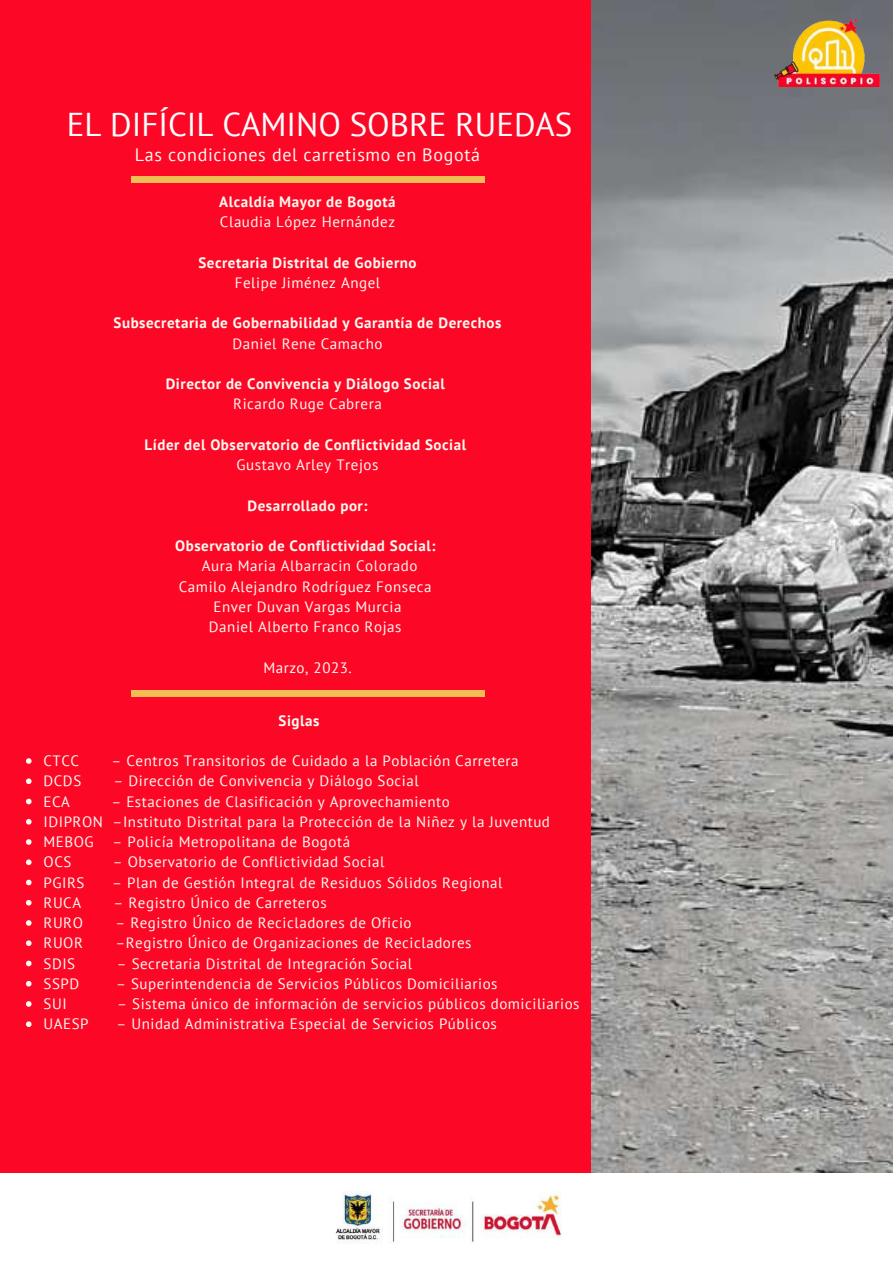
<style>
.page{position:relative;width:893px;height:1264px;background:#fff}
.page>*{position:absolute;margin:0;border:0;box-sizing:border-box;transform-origin:0 0}
.t1{font:33px "PT Sans";color:#fff}
.t2{font:18px "PT Sans";letter-spacing:.035em;color:#fdfbf0}
.t3{font:15px/20.2px "PT Sans";letter-spacing:.035em;color:#fdfbf0;text-align:center}
.t4{font:700 15px "PT Sans";letter-spacing:.035em;color:#fdfbf0}
</style>
<div class="page">
<div style="left:0;top:0;width:892px;height:1262px;background:#fd0727"></div>
<img style="left:591px;top:0;width:301px;height:1173px">
<div style="left:130px;top:176px;width:354px;height:6px;background:#f2bd52"></div>
<div style="left:0;top:1173px;width:892px;height:89px;background:#fff"></div>
<img style="left:774px;top:18px;width:105px;height:69px">
<img style="left:335px;top:1191px;width:227px;height:52px">
<div style="left:130px;top:689px;width:354px;height:7px;background:#f2bd52"></div>
<svg style="left:26px;top:758px;width:6px;height:5px"></svg>
<svg style="left:26px;top:778px;width:6px;height:6px"></svg>
<svg style="left:26px;top:798px;width:6px;height:6px"></svg>
<svg style="left:26px;top:819px;width:6px;height:5px"></svg>
<svg style="left:26px;top:839px;width:6px;height:5px"></svg>
<svg style="left:26px;top:859px;width:6px;height:6px"></svg>
<svg style="left:26px;top:879px;width:6px;height:6px"></svg>
<svg style="left:26px;top:899px;width:6px;height:6px"></svg>
<svg style="left:26px;top:920px;width:6px;height:5px"></svg>
<svg style="left:26px;top:940px;width:6px;height:6px"></svg>
<svg style="left:26px;top:960px;width:6px;height:6px"></svg>
<svg style="left:26px;top:980px;width:6px;height:6px"></svg>
<svg style="left:26px;top:1001px;width:6px;height:5px"></svg>
<svg style="left:26px;top:1021px;width:6px;height:6px"></svg>
<h1 class="t1" style="left:67px;top:102px;width:507px">EL DIFÍCIL CAMINO SOBRE RUEDAS</h1>
<p class="t2" style="left:135px;top:142px;width:346px">Las condiciones del carretismo en Bogotá</p>
<p class="t4" style="left:219px;top:192px;width:178px">Alcaldía Mayor de Bogotá</p>
<p class="t3" style="left:220px;top:211px;width:176px">Claudia López Hernández</p>
<p class="t4" style="left:198px;top:252px;width:220px">Secretaria Distrital de Gobierno</p>
<p class="t3" style="left:235px;top:272px;width:147px">Felipe Jiménez Angel</p>
<p class="t4" style="left:114px;top:313px;width:389px">Subsecretaria de Gobernabilidad y Garantía de Derechos</p>
<p class="t3" style="left:232px;top:333px;width:152px">Daniel Rene Camacho</p>
<p class="t4" style="left:166px;top:374px;width:281px">Director de Convivencia y Diálogo Social</p>
<p class="t3" style="left:233px;top:393px;width:150px">Ricardo Ruge Cabrera</p>
<p class="t4" style="left:144px;top:434px;width:323px">Líder del Observatorio de Conflictividad Social</p>
<p class="t3" style="left:236px;top:454px;width:143px">Gustavo Arley Trejos</p>
<p class="t4" style="left:247px;top:495px;width:121px">Desarrollado por:</p>
<p class="t4" style="left:175px;top:536px;width:262px">Observatorio de Conflictividad Social:</p>
<p class="t3" style="left:179px;top:555px;width:254px">Aura Maria Albarracin Colorado<br>Camilo Alejandro Rodríguez Fonseca<br>Enver Duvan Vargas Murcia<br>Daniel Alberto Franco Rojas</p>
<p class="t3" style="left:263px;top:656px;width:90px">Marzo, 2023.</p>
<p class="t4" style="left:278px;top:710px;width:42px">Siglas</p>
<p class="t3" style="left:44px;top:750px;width:37px">CTCC</p>
<p class="t3" style="left:111px;top:750px;width:408px">– Centros Transitorios de Cuidado a la Población Carretera</p>
<p class="t3" style="left:44px;top:770px;width:39px">DCDS</p>
<p class="t3" style="left:114px;top:770px;width:307px">– Dirección de Convivencia y Diálogo Social</p>
<p class="t3" style="left:44px;top:791px;width:28px">ECA</p>
<p class="t3" style="left:44px;top:791px;width:508px;text-align:left;text-indent:68px">– Estaciones de Clasificación y Aprovechamiento<br>IDIPRON –Instituto Distrital para la Protección de la Niñez y la Juventud MEBOG – Policía Metropolitana de Bogotá<br>OCS</p>
<p class="t3" style="left:113px;top:851px;width:273px">– Observatorio de Conflictividad Social</p>
<p class="t3" style="left:44px;top:871px;width:42px">PGIRS</p>
<p class="t3" style="left:112px;top:871px;width:392px">– Plan de Gestión Integral de Residuos Sólidos Regional</p>
<p class="t3" style="left:44px;top:892px;width:39px">RUCA</p>
<p class="t3" style="left:113px;top:892px;width:214px">– Registro Único de Carreteros</p>
<p class="t3" style="left:44px;top:912px;width:41px">RURO</p>
<p class="t3" style="left:115px;top:912px;width:298px">– Registro Único de Recicladores de Oficio</p>
<p class="t3" style="left:44px;top:932px;width:41px">RUOR</p>
<p class="t3" style="left:115px;top:932px;width:358px">–Registro Único de Organizaciones de Recicladores</p>
<p class="t3" style="left:44px;top:952px;width:33px">SDIS</p>
<p class="t3" style="left:117px;top:952px;width:297px">– Secretaria Distrital de Integración Social</p>
<p class="t3" style="left:44px;top:973px;width:37px">SSPD</p>
<p class="t3" style="left:116px;top:973px;width:383px">– Superintendencia de Servicios Públicos Domiciliarios</p>
<p class="t3" style="left:44px;top:993px;width:25px">SUI</p>
<p class="t3" style="left:117px;top:993px;width:464px">– Sistema único de información de servicios públicos domiciliarios</p>
<p class="t3" style="left:44px;top:1013px;width:47px">UAESP</p>
<p class="t3" style="left:116px;top:1013px;width:382px">– Unidad Administrativa Especial de Servicios Públicos</p>
</div>
